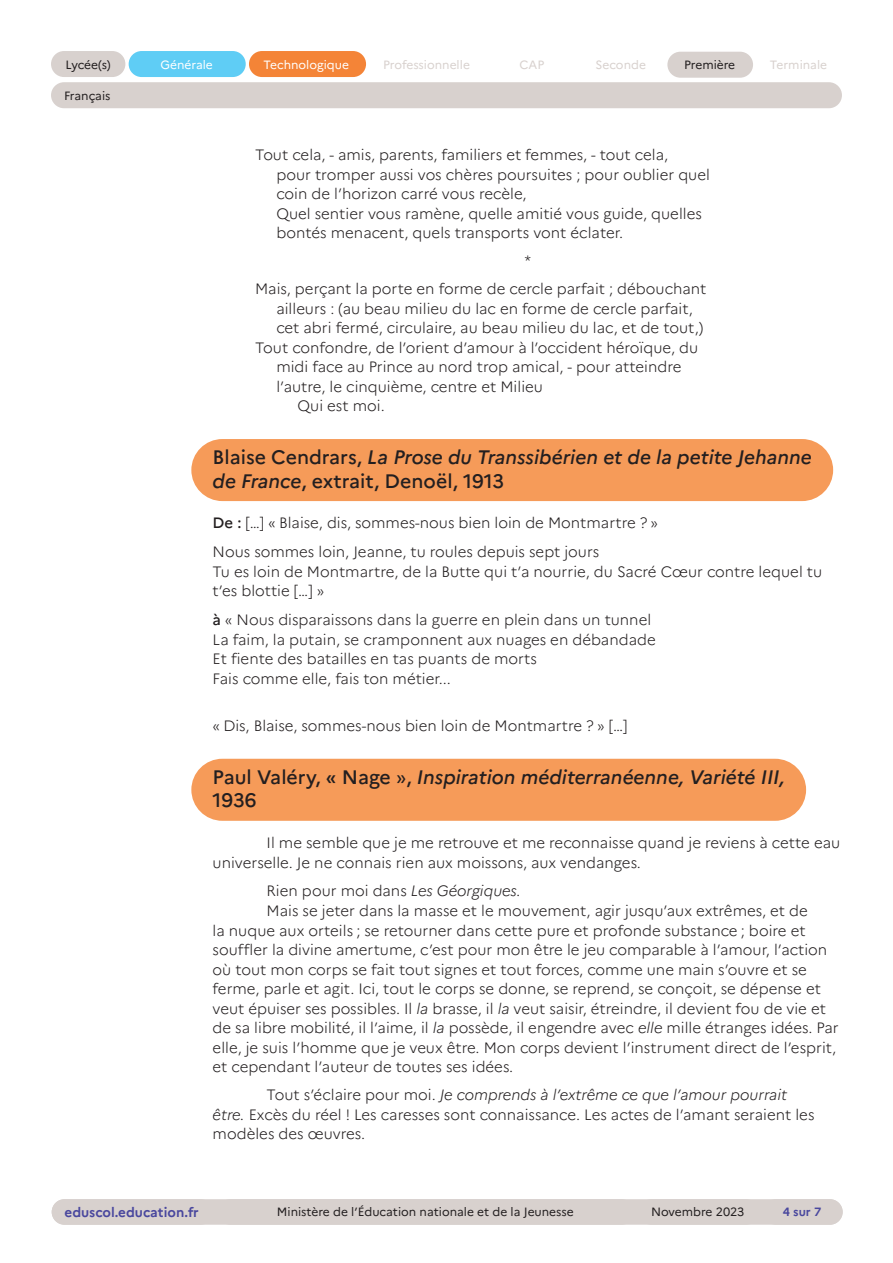
<style>
.page{position:relative;width:893px;height:1263px;background:#fff}
.page>*{position:absolute;margin:0;border:0;box-sizing:border-box;transform-origin:0 0}
.t1{font:italic 500 19.5px/23.4px "Marianne";color:#231f20}
.t2{font:300 15px/19.5px "Marianne";color:#231f20}
.t3{font:700 13.5px "Marianne";color:#4a489e}
.t4{font:12px "Marianne";color:#231f20}
.t5{font:12px "Marianne";color:#d8d1ce}
.t6{font:12px "Marianne";color:#fff}
.t7{font:700 12px "Marianne";color:#4a489e}
.s1{font-style:normal}
.s2{font-weight:500}
.s3{font-weight:400;font-style:normal}
.s4{font-style:italic}
</style>
<div class="page">
<div style="left:52px;top:1199px;width:791px;height:26px;background:#d8d1ce;border-radius:13px"></div>
<div style="left:51px;top:51px;width:74px;height:26px;background:#d8d1ce;border-radius:13px"></div>
<div style="left:129px;top:51px;width:117px;height:26px;background:#5fcdf5;border-radius:13px"></div>
<div style="left:249px;top:51px;width:117px;height:26px;background:#f48437;border-radius:13px"></div>
<div style="left:667px;top:52px;width:86px;height:26px;background:#d8d1ce;border-radius:13px"></div>
<div style="left:51px;top:82px;width:791px;height:26px;background:#d8d1ce;border-radius:13px"></div>
<div style="left:191px;top:439px;width:642px;height:62px;background:#f69b59;border-radius:31px"></div>
<div style="left:191px;top:759px;width:615px;height:62px;background:#f69b59;border-radius:31px"></div>
<p class="t4" style="left:65px;top:57px;width:47px">Lycée(s)</p>
<p class="t6" style="left:160px;top:57px;width:54px">Générale</p>
<p class="t6" style="left:263px;top:57px;width:87px">Technologique</p>
<p class="t5" style="left:383px;top:57px;width:88px">Professionnelle</p>
<p class="t5" style="left:520px;top:58px;width:26px">CAP</p>
<p class="t5" style="left:596px;top:58px;width:52px">Seconde</p>
<p class="t4" style="left:684px;top:58px;width:53px">Première</p>
<p class="t5" style="left:770px;top:58px;width:59px">Terminale</p>
<p class="t4" style="left:64px;top:88px;width:48px">Français</p>
<p class="t2" style="left:276px;top:145px;width:435px;text-indent:-21px">Tout cela, - amis, parents, familiers et femmes, - tout cela,<br>pour tromper aussi vos chères poursuites ; pour oublier quel coin de l’horizon carré vous recèle,<br>Quel sentier vous ramène, quelle amitié vous guide, quelles bontés menacent, quels transports vont éclater.</p>
<p class="t2" style="left:255px;top:247px;width:453px;line-height:28px;text-indent:270px">*<br>Mais, perçant la porte en forme de cercle parfait ; débouchant</p>
<p class="t2" style="left:276px;top:298px;width:418px">ailleurs : (au beau milieu du lac en forme de cercle parfait,</p>
<p class="t2" style="left:276px;top:318px;width:428px">cet abri fermé, circulaire, au beau milieu du lac, et de tout,)</p>
<p class="t2" style="left:255px;top:337px;width:445px">Tout confondre, de l’orient d’amour à l’occident héroïque, du</p>
<p class="t2" style="left:276px;top:357px;width:407px">midi face au Prince au nord trop amical, - pour atteindre</p>
<p class="t2" style="left:276px;top:376px;width:268px">l’autre, le cinquième, centre et Milieu</p>
<p class="t2" style="left:298px;top:396px;width:89px">Qui est moi.</p>
<h1 class="t1" style="left:213px;top:444px;width:601px"><span class="s1">Blaise Cendrars,</span> La Prose du Transsibérien et de la petite Jehanne de France<span class="s1">, extrait, Denoël, 1913</span></h1>
<p class="t2" style="left:213px;top:509px;width:447px;line-height:29px"><span class="s2">De :</span> […] « Blaise, dis, sommes-nous bien loin de Montmartre ? »<br>Nous sommes loin, Jeanne, tu roules depuis sept jours</p>
<p class="t2" style="left:213px;top:562px;width:611px">Tu es loin de Montmartre, de la Butte qui t’a nourrie, du Sacré Cœur contre lequel tu t’es blottie […] »</p>
<p class="t2" style="left:213px;top:610px;width:445px"><span class="s2">à</span> « Nous disparaissons dans la guerre en plein dans un tunnel La faim, la putain, se cramponnent aux nuages en débandade Et fiente des batailles en tas puants de morts<br>Fais comme elle, fais ton métier...</p>
<p class="t2" style="left:213px;top:716px;width:416px">« Dis, Blaise, sommes-nous bien loin de Montmartre ? » […]</p>
<h1 class="t1" style="left:213px;top:764px;width:574px"><span class="s1">Paul Valéry, « Nage</span> <span class="s3">»</span><span class="s1">,</span> Inspiration méditerranéenne, Variété III,<br><span class="s1">1936</span></h1>
<p class="t2" style="left:213px;top:833px;width:629px;text-indent:54px">Il me semble que je me retrouve et me reconnaisse quand je reviens à cette eau universelle. Je ne connais rien aux moissons, aux vendanges.</p>
<p class="t2" style="left:267px;top:880px;width:256px">Rien pour moi dans <span class="s4">Les Géorgiques.</span></p>
<p class="t2" style="left:267px;top:901px;width:543px">Mais se jeter dans la masse et le mouvement, agir jusqu’aux extrêmes, et de</p>
<p class="t2" style="left:213px;top:920px;width:594px">la nuque aux orteils ; se retourner dans cette pure et profonde substance ; boire et</p>
<p class="t2" style="left:213px;top:940px;width:616px">souffler la divine amertume, c’est pour mon être le jeu comparable à l’amour, l’action</p>
<p class="t2" style="left:213px;top:959px;width:596px">où tout mon corps se fait tout signes et tout forces, comme une main s’ouvre et se</p>
<p class="t2" style="left:213px;top:979px;width:610px">ferme, parle et agit. Ici, tout le corps se donne, se reprend, se conçoit, se dépense et</p>
<p class="t2" style="left:213px;top:998px;width:615px">veut épuiser ses possibles. Il <span class="s4">la</span> brasse, il <span class="s4">la</span> veut saisir, étreindre, il devient fou de vie et</p>
<p class="t2" style="left:213px;top:1018px;width:628px">de sa libre mobilité, il l’aime, il <span class="s4">la</span> possède, il engendre avec <span class="s4">elle</span> mille étranges idées. Par</p>
<p class="t2" style="left:213px;top:1037px;width:625px">elle, je suis l’homme que je veux être. Mon corps devient l’instrument direct de l’esprit,</p>
<p class="t2" style="left:213px;top:1057px;width:302px">et cependant l’auteur de toutes ses idées.</p>
<p class="t2" style="left:213px;top:1085px;width:603px;text-indent:54px">Tout s’éclaire pour moi. <span class="s4">Je comprends à l’extrême ce que l’amour pourrait être.</span> Excès du réel ! Les caresses sont connaissance. Les actes de l’amant seraient les modèles des œuvres.</p>
<p class="t3" style="left:65px;top:1204px;width:136px">eduscol.education.fr</p>
<p class="t4" style="left:277px;top:1205px;width:298px">Ministère de l’Éducation nationale et de la Jeunesse</p>
<p class="t4" style="left:651px;top:1205px;width:95px">Novembre 2023</p>
<p class="t7" style="left:783px;top:1205px;width:40px">4 sur 7</p>
</div>
